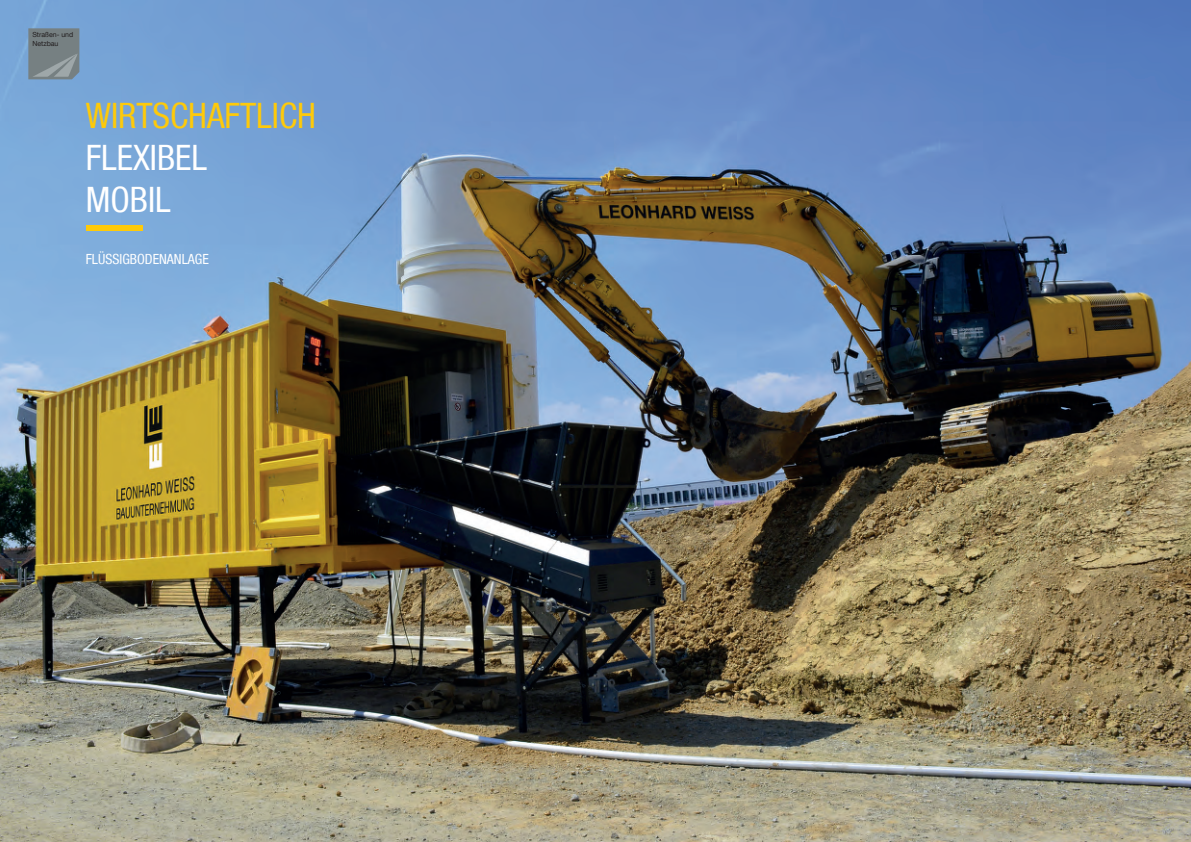
<style>
.page{position:relative;width:1191px;height:842px;background:#fff}
.page>*{position:absolute;margin:0;border:0;box-sizing:border-box;transform-origin:0 0}
.t1{font:condensed 35px "Helvetica Neue LT Com";color:#feca0a}
.t2{font:condensed 35px/42px "Helvetica Neue LT Com";color:#fff}
.t3{font:condensed 14px "Helvetica Neue LT Com";color:#fff}
.t4{font:7px/9px "Helvetica Neue LT Com";color:#231f20}
</style>
<div class="page">
<img style="left:0;top:0;width:1191px;height:842px">
<svg style="left:28px;top:28px;width:51px;height:51px;background:#768184"></svg>
<img style="left:32px;top:54px;width:46px;height:23px">
<div style="left:86px;top:225px;width:57px;height:6px;background:#feca0a"></div>
<p class="t4" style="left:32px;top:30px;width:42px">Straßen- und<br>Netzbau</p>
<h1 class="t1" style="left:86px;top:95px;width:232px">WIRTSCHAFTLICH</h1>
<h1 class="t2" style="left:86px;top:136px;width:123px">FLEXIBEL<br>MOBIL</h1>
<h2 class="t3" style="left:86px;top:250px;width:125px">FLÜSSIGBODENANLAGE</h2>
</div>
